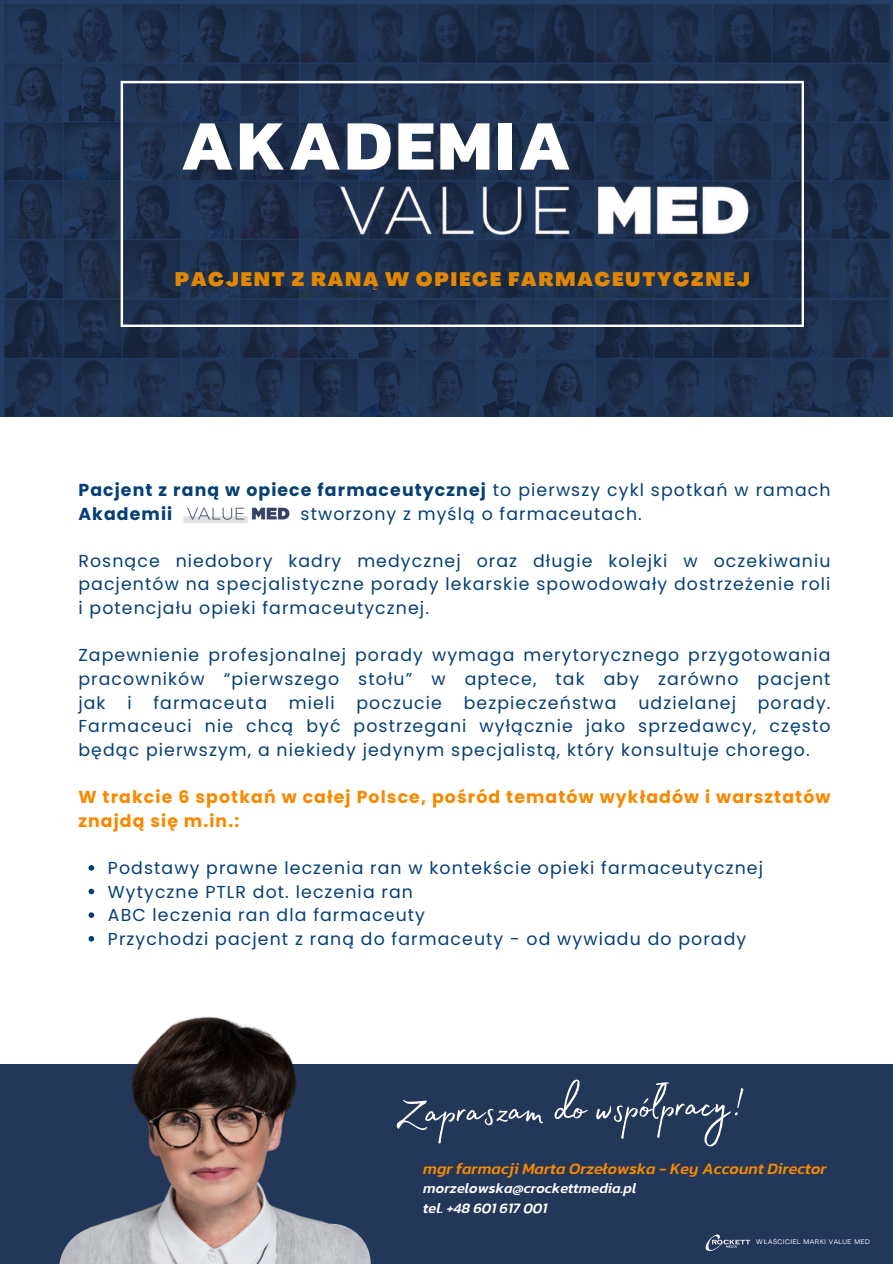
<style>
.page{position:relative;width:893px;height:1264px;background:#fff}
.page>*{position:absolute;margin:0;border:0;box-sizing:border-box;transform-origin:0 0}
.t1{font:700 71.7px "Kanit";letter-spacing:.035em;color:#fff}
.t2{font:51.9px "Madelyn Fill";color:#fff}
.t3{font:900 19.2px "Agrandir";letter-spacing:.09em;color:#e18800}
.t4{font:17.25px/23.7px "Poppins";letter-spacing:.065em;color:#053f74;text-align:justify}
.t5{font:700 17.25px/23.7px "Poppins";letter-spacing:.065em;color:#f78901}
.t6{font:700 17.25px/23.7px "Poppins";letter-spacing:.065em;color:#053f74}
.t7{font:italic 500 16.05px "Kanit";color:#f78901}
.t8{font:italic 500 14.55px "Kanit";color:#fff}
.t9{font:6.6px "Agrandir";letter-spacing:.09em;color:#fff}
.s1{font-weight:400}
</style>
<div class="page">
<div style="left:0;top:1064px;width:892px;height:199px;background:#233759"></div>
<svg style="left:89px;top:865px;width:5px;height:5px"></svg>
<svg style="left:89px;top:888px;width:5px;height:6px"></svg>
<svg style="left:89px;top:912px;width:5px;height:6px"></svg>
<svg style="left:89px;top:936px;width:5px;height:5px"></svg>
<img style="left:0;top:0;width:892px;height:416px">
<svg style="left:121px;top:81px;width:683px;height:246px;background:#2d3e5a"></svg>
<img style="left:183px;top:507px;width:107px;height:16px">
<img style="left:350px;top:1228px;width:20px;height:35px">
<img style="left:59px;top:1228px;width:30px;height:35px">
<img style="left:89px;top:1016px;width:261px;height:247px">
<svg style="left:705px;top:1234px;width:45px;height:16px"></svg>
<p class="t1" style="left:181px;top:91px;width:392px">AKADEMIA</p>
<p class="t3" style="left:175px;top:271px;width:576px">PACJENT Z RANĄ W OPIECE FARMACEUTYCZNEJ</p>
<p class="t6" style="left:78px;top:478px;width:753px">Pacjent z raną w opiece farmaceutycznej <span class="s1">to pierwszy cykl spotkań w ramach<br></span>Akademii</p>
<p class="t4" style="left:300px;top:501px;width:343px">stworzony z myślą o farmaceutach.</p>
<p class="t4" style="left:78px;top:549px;width:753px">Rosnące niedobory kadry medycznej oraz długie kolejki w oczekiwaniu pacjentów na specjalistyczne porady lekarskie spowodowały dostrzeżenie roli i potencjału opieki farmaceutycznej.</p>
<p class="t4" style="left:78px;top:643px;width:753px">Zapewnienie profesjonalnej porady wymaga merytorycznego przygotowania pracowników “pierwszego stołu” w aptece, tak aby zarówno pacjent jak</p>
<p class="t4" style="left:127px;top:690px;width:6px">i</p>
<p class="t4" style="left:153px;top:690px;width:115px">farmaceuta</p>
<p class="t4" style="left:289px;top:690px;width:47px">mieli</p>
<p class="t4" style="left:356px;top:690px;width:87px">poczucie</p>
<p class="t4" style="left:463px;top:690px;width:154px">bezpieczeństwa</p>
<p class="t4" style="left:638px;top:690px;width:99px">udzielanej</p>
<p class="t4" style="left:78px;top:690px;width:753px;text-indent:679px">porady.<br>Farmaceuci nie chcą być postrzegani wyłącznie jako sprzedawcy, często będąc pierwszym, a niekiedy jedynym specjalistą, który konsultuje chorego.</p>
<p class="t5" style="left:78px;top:785px;width:753px">W trakcie 6 spotkań w całej Polsce, pośród tematów wykładów i warsztatów znajdą się m.in.:</p>
<p class="t4" style="left:108px;top:856px;width:656px">Podstawy prawne leczenia ran w kontekście opieki farmaceutycznej</p>
<p class="t4" style="left:108px;top:879px;width:306px">Wytyczne PTLR dot. leczenia ran</p>
<p class="t4" style="left:108px;top:903px;width:318px">ABC leczenia ran dla farmaceuty</p>
<p class="t4" style="left:108px;top:927px;width:640px">Przychodzi pacjent z raną do farmaceuty - od wywiadu do porady</p>
<p class="t2" style="left:394px;top:1071px;width:350px;rotate:-1deg">Zapraszam do współpracy!</p>
<p class="t7" style="left:423px;top:1155px;width:405px">mgr farmacji Marta Orzełowska - Key Account Director</p>
<p class="t8" style="left:423px;top:1176px;width:215px">morzelowska@crockettmedia.pl</p>
<p class="t8" style="left:423px;top:1196px;width:126px">tel. +48 601 617 001</p>
<p class="t9" style="left:756px;top:1239px;width:115px">WŁAŚCICIEL MARKI VALUE MED</p>
</div>
